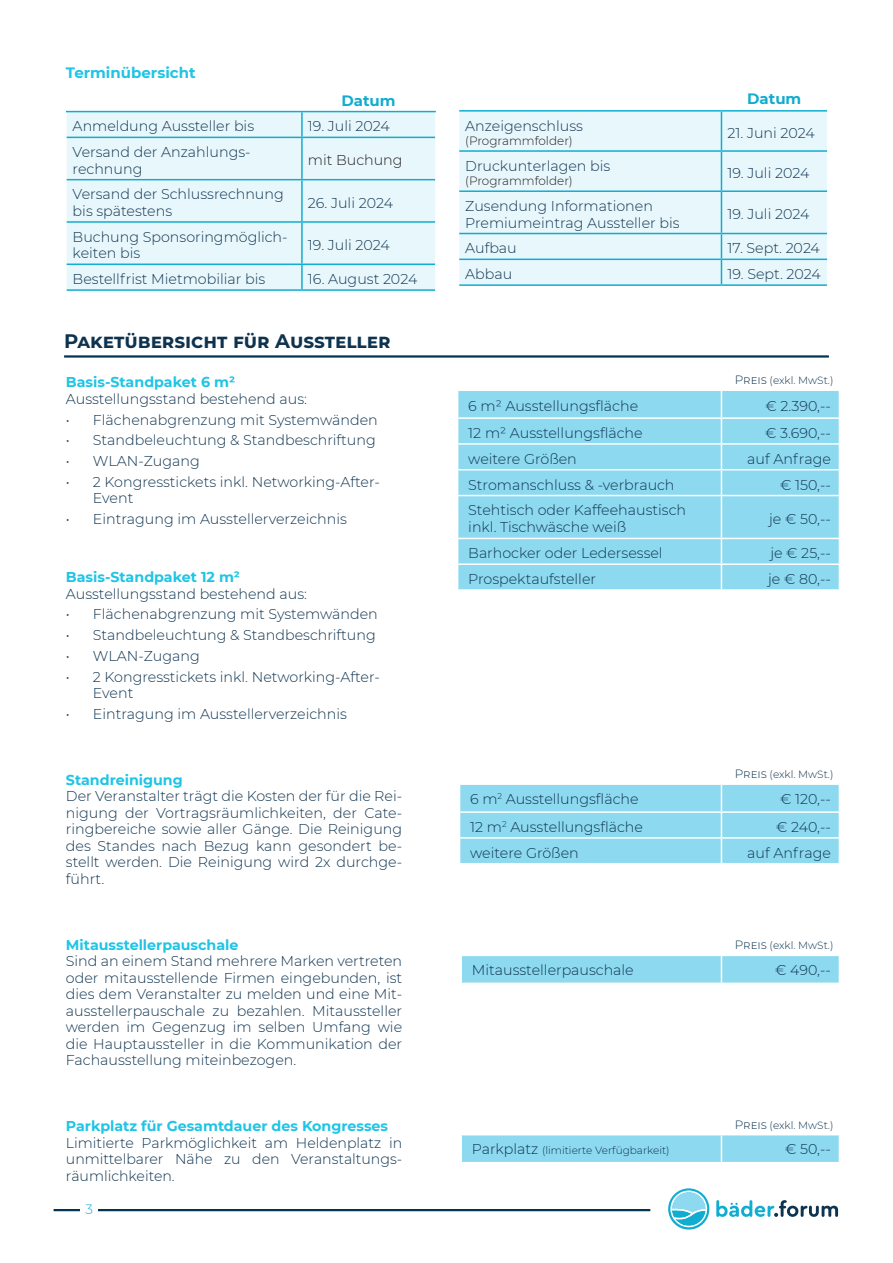
<style>
.page{position:relative;width:893px;height:1263px;background:#fff}
.page>*{position:absolute;margin:0;border:0;box-sizing:border-box;transform-origin:0 0}
.t1{font:700 19.5px "Montserrat";color:#0f334f}
.t2{font:700 15px "Montserrat";color:#1fc4e6}
.t3{font:700 15px "Montserrat";color:#11add1}
.t4{font:300 14.25px/16.5px "Montserrat";color:#0f3450}
.t5{font:700 14.25px "Montserrat";color:#1fc4e6}
.t6{font:300 14.25px "Montserrat";color:#231f20}
.t7{font:300 13.5px "Montserrat";color:#12add1}
.t8{font:300 12px "Montserrat";color:#231f20}
.t9{font:300 10.5px "Montserrat";color:#0f3450}
.s1{font-size:12px}
.s2{font-size:14.25px}
</style>
<div class="page">
<hr style="left:54px;top:1209px;width:596px;height:2px;background:#033551">
<svg style="left:668px;top:1188px;width:41px;height:41px"></svg>
<svg style="left:716px;top:1200px;width:122px;height:17px"></svg>
<div style="left:80px;top:1201px;width:18px;height:18px;background:#fff"></div>
<div style="left:67px;top:112px;width:368px;height:177px;background:#e8f7fc"></div>
<hr style="left:67px;top:137px;width:235px;height:1px;background:#11add1">
<hr style="left:67px;top:179px;width:235px;height:1px;background:#11add1">
<hr style="left:67px;top:221px;width:235px;height:2px;background:#11add1">
<hr style="left:67px;top:263px;width:235px;height:2px;background:#11add1">
<hr style="left:67px;top:289px;width:235px;height:2px;background:#11add1">
<hr style="left:66px;top:111px;width:236px;height:1px;background:#11add1">
<hr style="left:301px;top:112px;width:2px;height:25px;background:#11add1">
<hr style="left:302px;top:137px;width:133px;height:1px;background:#11add1">
<hr style="left:301px;top:138px;width:2px;height:41px;background:#11add1">
<hr style="left:302px;top:179px;width:133px;height:1px;background:#11add1">
<hr style="left:301px;top:180px;width:2px;height:41px;background:#11add1">
<hr style="left:302px;top:221px;width:133px;height:2px;background:#11add1">
<hr style="left:301px;top:223px;width:2px;height:40px;background:#11add1">
<hr style="left:302px;top:263px;width:133px;height:2px;background:#11add1">
<hr style="left:301px;top:265px;width:2px;height:24px;background:#11add1">
<hr style="left:302px;top:289px;width:133px;height:2px;background:#11add1">
<hr style="left:302px;top:111px;width:134px;height:1px;background:#11add1">
<div style="left:459px;top:112px;width:368px;height:172px;background:#e8f7fc"></div>
<hr style="left:459px;top:110px;width:262px;height:2px;background:#11add1">
<hr style="left:721px;top:110px;width:106px;height:2px;background:#11add1">
<hr style="left:721px;top:112px;width:1px;height:38px;background:#11add1">
<hr style="left:459px;top:150px;width:262px;height:2px;background:#11add1">
<hr style="left:721px;top:150px;width:106px;height:2px;background:#11add1">
<hr style="left:721px;top:152px;width:1px;height:38px;background:#11add1">
<hr style="left:459px;top:190px;width:262px;height:2px;background:#11add1">
<hr style="left:721px;top:190px;width:106px;height:2px;background:#11add1">
<hr style="left:721px;top:192px;width:1px;height:41px;background:#11add1">
<hr style="left:459px;top:233px;width:262px;height:1px;background:#11add1">
<hr style="left:721px;top:233px;width:106px;height:1px;background:#11add1">
<hr style="left:459px;top:259px;width:262px;height:1px;background:#11add1">
<hr style="left:721px;top:259px;width:106px;height:1px;background:#11add1">
<svg style="left:721px;top:234px;width:1px;height:50px"></svg>
<hr style="left:459px;top:284px;width:262px;height:2px;background:#11add1">
<hr style="left:721px;top:284px;width:106px;height:2px;background:#11add1">
<hr style="left:64px;top:355px;width:765px;height:3px;background:#033551">
<svg style="left:459px;top:784px;width:381px;height:79px;background:#93dbef"></svg>
<svg style="left:461px;top:955px;width:378px;height:27px;background:#92daef"></svg>
<div style="left:458px;top:391px;width:381px;height:198px;background:#8dd9ef"></div>
<hr style="left:457px;top:417px;width:264px;height:2px;background:#fff">
<hr style="left:721px;top:417px;width:119px;height:2px;background:#fff">
<hr style="left:457px;top:443px;width:264px;height:2px;background:#fff">
<hr style="left:721px;top:443px;width:119px;height:2px;background:#fff">
<hr style="left:457px;top:469px;width:264px;height:1px;background:#fff">
<hr style="left:721px;top:469px;width:119px;height:1px;background:#fff">
<svg style="left:721px;top:390px;width:1px;height:105px"></svg>
<hr style="left:457px;top:495px;width:264px;height:1px;background:#fff">
<hr style="left:721px;top:495px;width:119px;height:1px;background:#fff">
<hr style="left:721px;top:496px;width:1px;height:42px;background:#fff">
<hr style="left:457px;top:538px;width:264px;height:1px;background:#fff">
<hr style="left:721px;top:538px;width:119px;height:1px;background:#fff">
<hr style="left:457px;top:563px;width:264px;height:2px;background:#fff">
<hr style="left:721px;top:563px;width:119px;height:2px;background:#fff">
<svg style="left:721px;top:539px;width:1px;height:50px"></svg>
<svg style="left:461px;top:1135px;width:379px;height:27px;background:#90daef"></svg>
<p class="t2" style="left:66px;top:62px;width:131px">Terminübersicht</p>
<p class="t3" style="left:341px;top:89px;width:56px">Datum</p>
<p class="t4" style="left:73px;top:118px;width:183px">Anmeldung Aussteller bis</p>
<p class="t4" style="left:308px;top:118px;width:83px">19. Juli 2024</p>
<p class="t4" style="left:73px;top:143px;width:179px">Versand der Anzahlungs&shy;rechnung</p>
<p class="t6" style="left:308px;top:151px;width:96px">mit Buchung</p>
<p class="t4" style="left:73px;top:186px;width:213px">Versand der Schlussrechnung bis spätestens</p>
<p class="t4" style="left:308px;top:194px;width:87px">26. Juli 2024</p>
<p class="t4" style="left:73px;top:228px;width:217px">Buchung Sponsoringmöglich&shy;keiten bis</p>
<p class="t4" style="left:308px;top:236px;width:83px">19. Juli 2024</p>
<p class="t4" style="left:73px;top:270px;width:194px">Bestellfrist Mietmobiliar bis</p>
<p class="t4" style="left:308px;top:270px;width:111px">16. August 2024</p>
<h1 class="t1" style="left:64px;top:327px;width:328px">Paketübersicht für Aussteller</h1>
<p class="t5" style="left:66px;top:372px;width:171px">Basis-Standpaket 6 m²</p>
<p class="t4" style="left:66px;top:390px;width:243px">Ausstellungsstand bestehend aus:</p>
<p class="t4" style="left:66px;top:411px;width:313px">• Flächenabgrenzung mit Systemwänden</p>
<p class="t4" style="left:66px;top:432px;width:311px">• Standbeleuchtung &amp; Standbeschriftung</p>
<p class="t4" style="left:66px;top:452px;width:135px">• WLAN-Zugang</p>
<p class="t4" style="left:93px;top:473px;width:288px;text-indent:-27px">• 2 Kongresstickets inkl. Networking-After-<br>Event</p>
<p class="t4" style="left:66px;top:510px;width:283px">• Eintragung im Ausstellerverzeichnis</p>
<p class="t5" style="left:66px;top:567px;width:176px">Basis-Standpaket 12 m²</p>
<p class="t4" style="left:66px;top:585px;width:243px">Ausstellungsstand bestehend aus:</p>
<p class="t4" style="left:66px;top:606px;width:313px">• Flächenabgrenzung mit Systemwänden</p>
<p class="t4" style="left:66px;top:626px;width:311px">• Standbeleuchtung &amp; Standbeschriftung</p>
<p class="t4" style="left:66px;top:647px;width:135px">• WLAN-Zugang</p>
<p class="t4" style="left:93px;top:668px;width:288px;text-indent:-27px">• 2 Kongresstickets inkl. Networking-After-<br>Event</p>
<p class="t4" style="left:66px;top:705px;width:283px">• Eintragung im Ausstellerverzeichnis</p>
<p class="t5" style="left:66px;top:769px;width:118px">Standreinigung</p>
<p class="t4" style="left:66px;top:788px;width:338px;text-align:justify">Der Veranstalter trägt die Kosten der für die Rei&shy;nigung der Vortragsräumlichkeiten, der Cate&shy;ringbereiche sowie aller Gänge. Die Reinigung des Standes nach Bezug kann gesondert be&shy;stellt werden. Die Reinigung wird 2x durchge&shy;führt.</p>
<p class="t5" style="left:66px;top:934px;width:174px">Mitausstellerpauschale</p>
<p class="t4" style="left:66px;top:953px;width:338px;text-align:justify">Sind an einem Stand mehrere Marken vertreten oder mitausstellende Firmen eingebunden, ist dies dem Veranstalter zu melden und eine Mit&shy;ausstellerpauschale zu bezahlen. Mitaussteller werden im Gegenzug im selben Umfang wie die Hauptaussteller in die Kommunikation der Fachausstellung miteinbezogen.</p>
<p class="t5" style="left:66px;top:1116px;width:324px">Parkplatz für Gesamtdauer des Kongresses</p>
<p class="t4" style="left:66px;top:1134px;width:338px;text-align:justify">Limitierte Parkmöglichkeit am Heldenplatz in unmittelbarer Nähe zu den Veranstaltungs&shy;räumlichkeiten.</p>
<p class="t7" style="left:86px;top:1200px;width:9px">3</p>
<p class="t4" style="left:465px;top:117px;width:119px">Anzeigenschluss</p>
<p class="t8" style="left:465px;top:133px;width:109px">(Programmfolder)</p>
<p class="t4" style="left:465px;top:157px;width:147px">Druckunterlagen bis</p>
<p class="t8" style="left:465px;top:173px;width:109px">(Programmfolder)</p>
<p class="t3" style="left:747px;top:88px;width:56px">Datum</p>
<p class="t4" style="left:727px;top:124px;width:89px">21. Juni 2024</p>
<p class="t4" style="left:727px;top:164px;width:83px">19. Juli 2024</p>
<p class="t4" style="left:465px;top:197px;width:216px">Zusendung Informationen<br>Premiumeintrag Aussteller bis</p>
<p class="t4" style="left:727px;top:205px;width:83px">19. Juli 2024</p>
<p class="t4" style="left:465px;top:240px;width:53px">Aufbau</p>
<p class="t4" style="left:727px;top:240px;width:94px">17. Sept. 2024</p>
<p class="t4" style="left:465px;top:265px;width:49px">Abbau</p>
<p class="t4" style="left:727px;top:265px;width:95px">19. Sept. 2024</p>
<p class="t9" style="left:735px;top:373px;width:100px"><span class="s1">Preis</span> (exkl. MwSt.)</p>
<p class="t4" style="left:468px;top:397px;width:171px">6 m² Ausstellungsfläche</p>
<p class="t4" style="left:765px;top:397px;width:67px">€ 2.390,--</p>
<p class="t4" style="left:468px;top:424px;width:176px">12 m² Ausstellungsfläche</p>
<p class="t4" style="left:765px;top:424px;width:67px">€ 3.690,--</p>
<p class="t4" style="left:468px;top:450px;width:110px">weitere Größen</p>
<p class="t4" style="left:747px;top:450px;width:85px">auf Anfrage</p>
<p class="t4" style="left:468px;top:476px;width:208px">Stromanschluss &amp; -verbrauch</p>
<p class="t4" style="left:780px;top:476px;width:52px">€ 150,--</p>
<p class="t4" style="left:468px;top:501px;width:219px;line-height:17.1px">Stehtisch oder Kaffeehaustisch inkl. Tischwäsche weiß</p>
<p class="t4" style="left:769px;top:510px;width:63px">je € 50,--</p>
<p class="t4" style="left:468px;top:544px;width:196px">Barhocker oder Ledersessel</p>
<p class="t4" style="left:770px;top:544px;width:62px">je € 25,--</p>
<p class="t4" style="left:468px;top:570px;width:129px">Prospektaufsteller</p>
<p class="t4" style="left:768px;top:570px;width:64px">je € 80,--</p>
<p class="t9" style="left:735px;top:767px;width:100px"><span class="s1">Preis</span> (exkl. MwSt.)</p>
<p class="t4" style="left:470px;top:790px;width:170px">6 m<sup>2</sup> Ausstellungsfläche</p>
<p class="t4" style="left:780px;top:790px;width:52px">€ 120,--</p>
<p class="t4" style="left:470px;top:818px;width:174px">12 m<sup>2</sup> Ausstellungsfläche</p>
<p class="t4" style="left:776px;top:818px;width:56px">€ 240,--</p>
<p class="t4" style="left:470px;top:844px;width:110px">weitere Größen</p>
<p class="t4" style="left:747px;top:844px;width:85px">auf Anfrage</p>
<p class="t9" style="left:735px;top:938px;width:100px"><span class="s1">Preis</span> (exkl. MwSt.)</p>
<p class="t4" style="left:472px;top:961px;width:163px">Mitausstellerpauschale</p>
<p class="t4" style="left:775px;top:961px;width:57px">€ 490,--</p>
<p class="t9" style="left:735px;top:1118px;width:100px"><span class="s1">Preis</span> (exkl. MwSt.)</p>
<p class="t9" style="left:472px;top:1143px;width:199px"><span class="s2">Parkplatz</span> (limitierte Verfügbarkeit)</p>
<p class="t4" style="left:785px;top:1141px;width:47px">€ 50,--</p>
</div>
